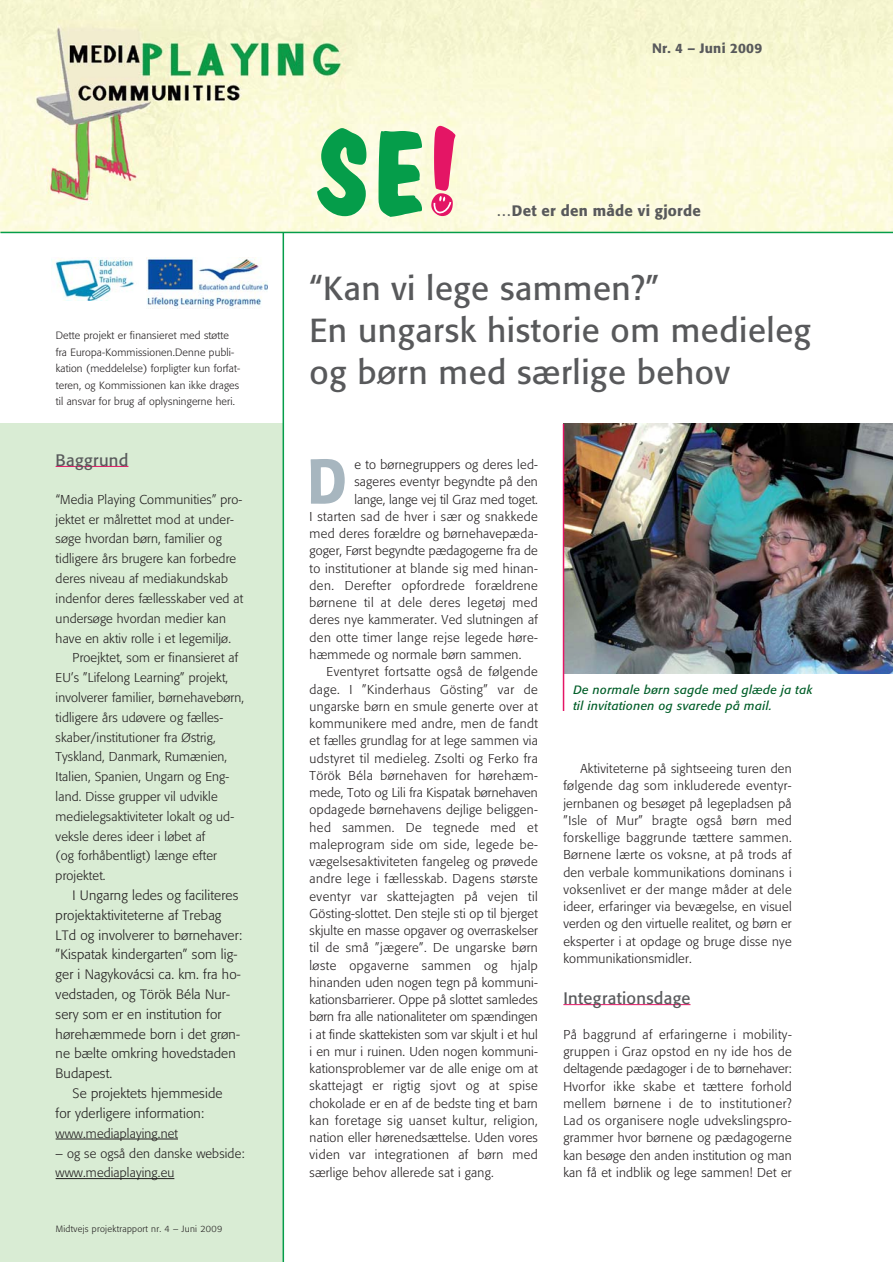
<style>
.page{position:relative;width:893px;height:1262px;background:#fff}
.page>*{position:absolute;margin:0;border:0;box-sizing:border-box;transform-origin:0 0}
.t1{font:120px "Dom Bold BT";color:#059d4a}
.t2{font:500 62.85px "Formata";color:#a7b6bf;scale:.89 1}
.t3{font:33px/42px "Formata";letter-spacing:.015em;color:#58595b}
.t4{font:16.5px "Formata";letter-spacing:.015em;color:#58595b}
.t5{font:500 15px "Formata";letter-spacing:.015em;color:#58595b}
.t6{font:300 13.5px/19.8px "Formata";letter-spacing:.01em;color:#231f20}
.t7{font:500 13.5px "Formata";letter-spacing:.015em;color:#58595b}
.t8{font:300 12.75px/17.2px "Formata";letter-spacing:.015em;color:#231f20;text-align:justify}
.t9{font:300 12.75px "Formata";letter-spacing:.035em;color:#231f20}
.t10{font:italic 12px/16.5px "Formata";letter-spacing:.03em;color:#005e28}
.t11{font:300 10.5px/16.5px "Formata";letter-spacing:.015em;color:#231f20}
.t12{font:300 9px "Formata";letter-spacing:.035em;color:#231f20}
.s1{color:#e41565}
</style>
<div class="page">
<div style="left:0;top:424px;width:284px;height:838px;background:#d9ecd4"></div>
<img style="left:0;top:0;width:892px;height:230px">
<hr style="left:0;top:232px;width:892px;height:1px;background:#059d4a">
<hr style="left:563px;top:1004px;width:127px;height:1px;background:#e41565">
<img style="left:52px;top:257px;width:82px;height:43px">
<img style="left:146px;top:257px;width:121px;height:51px">
<hr style="left:282px;top:233px;width:2px;height:1029px;background:#059d4a">
<img style="left:564px;top:424px;width:328px;height:249px">
<hr style="left:562px;top:424px;width:2px;height:287px;background:#e41565">
<hr style="left:56px;top:466px;width:72px;height:1px;background:#e41565">
<hr style="left:56px;top:1138px;width:122px;height:1px;background:#231f20">
<hr style="left:56px;top:1178px;width:118px;height:1px;background:#231f20">
<svg style="left:433px;top:196px;width:19px;height:22px"></svg>
<p class="t11" style="left:56px;top:328px;width:186px">Dette projekt er finansieret med støtte fra Europa-Kommissionen.Denne publi&shy;kation (meddelelse) forpligter kun forfat&shy;teren, og Kommissionen kan ikke drages til ansvar for brug af oplysningerne heri.</p>
<p class="t4" style="left:56px;top:453px;width:74px">Baggrund</p>
<p class="t8" style="left:56px;top:491px;width:188px">“Media Playing Communities” pro-</p>
<p class="t8" style="left:56px;top:511px;width:180px">jektet er målrettet mod at under-</p>
<p class="t8" style="left:56px;top:531px;width:168px">søge hvordan børn, familier og</p>
<p class="t8" style="left:56px;top:551px;width:182px">tidligere års brugere kan forbedre</p>
<p class="t8" style="left:56px;top:571px;width:174px">deres niveau af mediakundskab</p>
<p class="t8" style="left:56px;top:590px;width:189px">indenfor deres fællesskaber ved at</p>
<p class="t8" style="left:56px;top:610px;width:172px">undersøge hvordan medier kan</p>
<p class="t8" style="left:56px;top:630px;width:177px">have en aktiv rolle i et legemiljø.</p>
<p class="t8" style="left:73px;top:650px;width:167px">Proejktet, som er finansieret af</p>
<p class="t8" style="left:56px;top:670px;width:174px">EU’s ”Lifelong Learning” projekt,</p>
<p class="t8" style="left:56px;top:689px;width:190px">involverer familier, børnehavebørn,</p>
<p class="t8" style="left:56px;top:709px;width:169px">tidligere års udøvere og fælles-</p>
<p class="t8" style="left:56px;top:729px;width:161px">skaber/institutioner fra Østrig,</p>
<p class="t8" style="left:56px;top:749px;width:173px">Tyskland, Danmark, Rumænien,</p>
<p class="t8" style="left:56px;top:769px;width:175px">Italien, Spanien, Ungarn og Eng-</p>
<p class="t8" style="left:56px;top:788px;width:163px">land. Disse grupper vil udvikle</p>
<p class="t8" style="left:56px;top:808px;width:180px">medielegsaktiviteter lokalt og ud-</p>
<p class="t8" style="left:56px;top:828px;width:151px">veksle deres ideer i løbet af</p>
<p class="t8" style="left:56px;top:848px;width:163px">(og forhåbentligt) længe efter</p>
<p class="t8" style="left:56px;top:868px;width:51px">projektet.</p>
<p class="t6" style="left:56px;top:886px;width:188px;text-indent:17px">I Ungarng ledes og faciliteres projektaktiviteterne af Trebag<br>LTd og involverer to børnehaver: ”Kispatak kindergarten” som lig&shy;ger i Nagykovácsi ca. km. fra ho&shy;vedstaden, og Török Béla Nur&shy;sery som er en institution for hørehæmmede born i det grøn&shy;ne bælte omkring hovedstaden<br>Budapest.</p>
<p class="t6" style="left:56px;top:1084px;width:168px;text-indent:17px">Se projektets hjemmeside for yderligere information:</p>
<p class="t8" style="left:56px;top:1125px;width:124px">www.mediaplaying.net</p>
<p class="t8" style="left:56px;top:1144px;width:190px;line-height:19.8px">– og se også den danske webside: www.mediaplaying.eu</p>
<p class="t12" style="left:56px;top:1225px;width:168px">Midtvejs projektrapport nr. 4 – Juni 2009</p>
<h1 class="t1" style="left:314px;top:125px;width:146px">SE<span class="s1">!</span></h1>
<p class="t7" style="left:652px;top:42px;width:112px">Nr. 4 – Juni 2009</p>
<p class="t5" style="left:496px;top:204px;width:206px">…Det er den måde vi gjorde</p>
<h3 class="t3" style="left:309px;top:270px;width:503px">“Kan vi lege sammen?”<br>En ungarsk historie om medieleg og børn med særlige behov</h3>
<h2 class="t2" style="left:307px;top:453px;width:46px">D</h2>
<p class="t8" style="left:354px;top:457px;width:185px">e to børnegruppers og deres led-</p>
<p class="t8" style="left:354px;top:474px;width:185px">sageres eventyr begyndte på den</p>
<p class="t8" style="left:354px;top:491px;width:185px">lange, lange vej til Graz med toget.</p>
<p class="t9" style="left:309px;top:511px;width:230px">I starten sad de hver i sær og snakkede</p>
<p class="t8" style="left:309px;top:526px;width:230px">med deres forældre og børnehavepæda-</p>
<p class="t8" style="left:309px;top:543px;width:230px">goger, Først begyndte pædagogerne fra de</p>
<p class="t8" style="left:309px;top:560px;width:230px">to institutioner at blande sig med hinan-</p>
<p class="t9" style="left:309px;top:580px;width:230px">den. Derefter opfordrede forældrene</p>
<p class="t9" style="left:309px;top:597px;width:230px">børnene til at dele deres legetøj med</p>
<p class="t8" style="left:309px;top:612px;width:230px">deres nye kammerater. Ved slutningen af</p>
<p class="t9" style="left:309px;top:631px;width:230px">den otte timer lange rejse legede høre-</p>
<p class="t8" style="left:309px;top:647px;width:213px">hæmmede og normale børn sammen.</p>
<p class="t9" style="left:326px;top:666px;width:213px">Eventyret fortsatte også de følgende</p>
<p class="t9" style="left:309px;top:683px;width:230px">dage. I ”Kinderhaus Gösting” var de</p>
<p class="t8" style="left:309px;top:698px;width:230px">ungarske børn en smule generte over at</p>
<p class="t8" style="left:309px;top:716px;width:230px">kommunikere med andre, men de fandt</p>
<p class="t8" style="left:309px;top:733px;width:230px">et fælles grundlag for at lege sammen via</p>
<p class="t9" style="left:309px;top:752px;width:230px">udstyret til medieleg. Zsolti og Ferko fra</p>
<p class="t9" style="left:309px;top:769px;width:230px">Török Béla børnehaven for hørehæm-</p>
<p class="t8" style="left:309px;top:785px;width:230px">mede, Toto og Lili fra Kispatak børnehaven</p>
<p class="t8" style="left:309px;top:802px;width:230px">opdagede børnehavens dejlige beliggen-</p>
<p class="t9" style="left:309px;top:821px;width:230px">hed sammen. De tegnede med et</p>
<p class="t9" style="left:309px;top:838px;width:230px">maleprogram side om side, legede be-</p>
<p class="t8" style="left:309px;top:854px;width:230px">vægelsesaktiviteten fangeleg og prøvede</p>
<p class="t9" style="left:309px;top:873px;width:230px">andre lege i fællesskab. Dagens største</p>
<p class="t9" style="left:309px;top:890px;width:230px">eventyr var skattejagten på vejen til</p>
<p class="t8" style="left:309px;top:905px;width:230px">Gösting-slottet. Den stejle sti op til bjerget</p>
<p class="t8" style="left:309px;top:923px;width:230px">skjulte en masse opgaver og overraskelser</p>
<p class="t9" style="left:309px;top:942px;width:230px">til de små ”jægere”. De ungarske børn</p>
<p class="t9" style="left:309px;top:959px;width:230px">løste opgaverne sammen og hjalp</p>
<p class="t8" style="left:309px;top:974px;width:230px">hinanden uden nogen tegn på kommuni-</p>
<p class="t8" style="left:309px;top:992px;width:230px">kationsbarrierer. Oppe på slottet samledes</p>
<p class="t8" style="left:309px;top:1009px;width:230px">børn fra alle nationaliteter om spændingen</p>
<p class="t8" style="left:309px;top:1026px;width:230px">i at finde skattekisten som var skjult i et hul</p>
<p class="t8" style="left:309px;top:1043px;width:230px">i en mur i ruinen. Uden nogen kommuni-</p>
<p class="t8" style="left:309px;top:1061px;width:230px">kationsproblemer var de alle enige om at</p>
<p class="t9" style="left:309px;top:1080px;width:230px">skattejagt er rigtig sjovt og at spise</p>
<p class="t8" style="left:309px;top:1095px;width:230px">chokolade er en af de bedste ting et barn</p>
<p class="t9" style="left:309px;top:1114px;width:230px">kan foretage sig uanset kultur, religion,</p>
<p class="t8" style="left:309px;top:1130px;width:230px">nation eller hørenedsættelse. Uden vores</p>
<p class="t9" style="left:309px;top:1149px;width:230px">viden var integrationen af børn med</p>
<p class="t8" style="left:309px;top:1164px;width:185px">særlige behov allerede sat i gang.</p>
<p class="t10" style="left:573px;top:682px;width:241px">De normale børn sagde med glæde ja tak til invitationen og svarede på mail.</p>
<p class="t8" style="left:563px;top:761px;width:230px;text-indent:17px">Aktiviteterne på sightseeing turen den følgende dag som inkluderede eventyr&shy;jernbanen og besøget på legepladsen på ”Isle of Mur” bragte også børn med forskellige baggrunde tættere sammen.<br>Børnene lærte os voksne, at på trods af den verbale kommunikations dominans i voksenlivet er der mange måder at dele ideer, erfaringer via bevægelse, en visuel verden og den virtuelle realitet, og børn er eksperter i at opdage og bruge disse nye kommunikationsmidler.</p>
<p class="t4" style="left:563px;top:991px;width:129px">Integrationsdage</p>
<p class="t8" style="left:563px;top:1026px;width:230px">På baggrund af erfaringerne i mobility&shy;gruppen i Graz opstod en ny ide hos de deltagende pædagoger i de to børnehaver:<br>Hvorfor ikke skabe et tættere forhold mellem børnene i de to institutioner?<br>Lad os organisere nogle udvekslingspro&shy;grammer hvor børnene og pædagogerne kan besøge den anden institution og man kan få et indblik og lege sammen! Det er</p>
</div>
